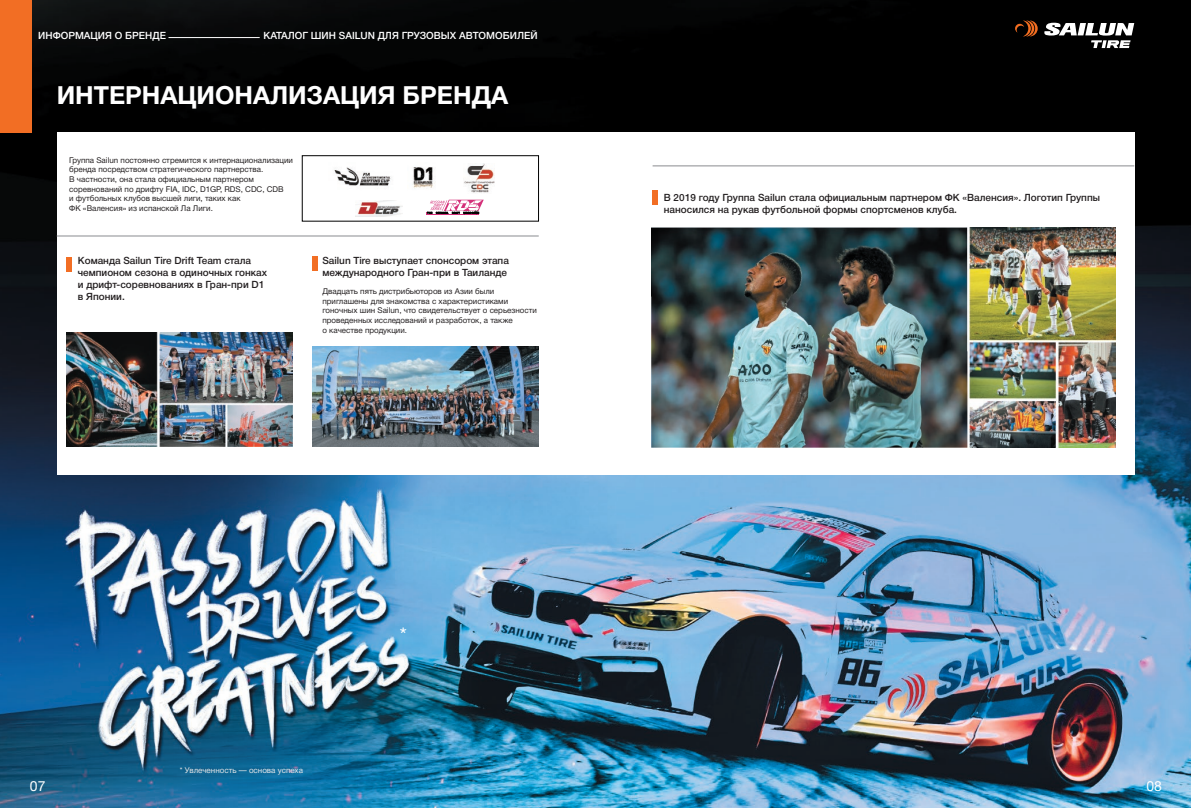
<style>
.page{position:relative;width:1191px;height:808px;background:#fff}
.page>*{position:absolute;margin:0;border:0;box-sizing:border-box;transform-origin:0 0}
.t1{font:700 25px "Helvetica Neue Cyr";color:#fff}
.t2{font:20px "Helvetica Neue Cyr";color:#fff}
.t3{font:14px "Helvetica Neue Cyr";color:#fff}
.t4{font:500 10px/12px "Helvetica Neue Cyr";color:#231f20}
.t5{font:500 10px "Helvetica Neue Cyr";color:#fff}
.t6{font:8px/9.6px "Helvetica Neue Cyr";color:#231f20}
.t7{font:8px "Helvetica Neue Cyr";color:#e6e7e9}
</style>
<div class="page">
<img style="left:0;top:0;width:1191px;height:808px">
<div style="left:0;top:0;width:32px;height:133px;background:#f26e24"></div>
<div style="left:57px;top:133px;width:1077px;height:342px;background:#fff"></div>
<img style="left:334px;top:167px;width:57px;height:19px">
<img style="left:413px;top:167px;width:22px;height:21px">
<div style="left:302px;top:155px;width:237px;height:66px;border:1px solid #000"></div>
<div style="left:66px;top:257px;width:6px;height:15px;background:#f26e24"></div>
<div style="left:652px;top:191px;width:6px;height:14px;background:#f26e24"></div>
<div style="left:312px;top:256px;width:6px;height:15px;background:#f26e24"></div>
<hr style="left:57px;top:236px;width:482px;height:1px;background:#8a8c8f">
<hr style="left:426px;top:212px;width:53px;height:2px;background:#d4317a">
<svg style="left:427px;top:200px;width:57px;height:14px"></svg>
<img style="left:355px;top:200px;width:47px;height:17px">
<img style="left:464px;top:164px;width:30px;height:29px">
<hr style="left:652px;top:165px;width:482px;height:1px;background:#8a8c8f">
<svg style="left:1044px;top:23px;width:90px;height:25px"></svg>
<svg style="left:1015px;top:21px;width:22px;height:15px"></svg>
<hr style="left:168px;top:37px;width:92px;height:1px;background:#fff">
<img style="left:66px;top:332px;width:227px;height:114px">
<img style="left:312px;top:347px;width:226px;height:100px">
<img style="left:651px;top:228px;width:464px;height:219px">
<p class="t5" style="left:38px;top:30px;width:129px">ИНФОРМАЦИЯ О БРЕНДЕ</p>
<p class="t5" style="left:263px;top:30px;width:275px">КАТАЛОГ ШИН SAILUN ДЛЯ ГРУЗОВЫХ АВТОМОБИЛЕЙ</p>
<h1 class="t1" style="left:57px;top:81px;width:453px">ИНТЕРНАЦИОНАЛИЗАЦИЯ БРЕНДА</h1>
<p class="t6" style="left:69px;top:155px;width:225px">Группа Sailun постоянно стремится к интернационализации бренда посредством стратегического партнерства.<br>В частности, она стала официальным партнером соревнований по дрифту FIA, IDC, D1GP, RDS, CDC, CDB<br>и футбольных клубов высшей лиги, таких как<br>ФК «Валенсия» из испанской Ла Лиги.</p>
<p class="t4" style="left:78px;top:255px;width:191px">Команда Sailun Tire Drift Team стала чемпионом сезона в одиночных гонках и дрифт-соревнованиях в Гран-при D1 в Японии.</p>
<p class="t4" style="left:322px;top:254px;width:188px">Sailun Tire выступает спонсором этапа международного Гран-при в Таиланде</p>
<p class="t6" style="left:322px;top:287px;width:216px">Двадцать пять дистрибьюторов из Азии были приглашены для знакомства с характеристиками гоночных шин Sailun, что свидетельствует о серьезности проведенных исследований и разработок, а также<br>о качестве продукции.</p>
<p class="t7" style="left:180px;top:766px;width:125px">* Увлеченность — основа успеха</p>
<h2 class="t2" style="left:400px;top:624px;width:9px">*</h2>
<p class="t4" style="left:664px;top:191px;width:437px">В 2019 году Группа Sailun стала официальным партнером ФК «Валенсия». Логотип Группы наносился на рукав футбольной формы спортсменов клуба.</p>
<h3 class="t3" style="left:30px;top:779px;width:17px">07</h3>
<h3 class="t3" style="left:1146px;top:779px;width:17px">08</h3>
</div>
